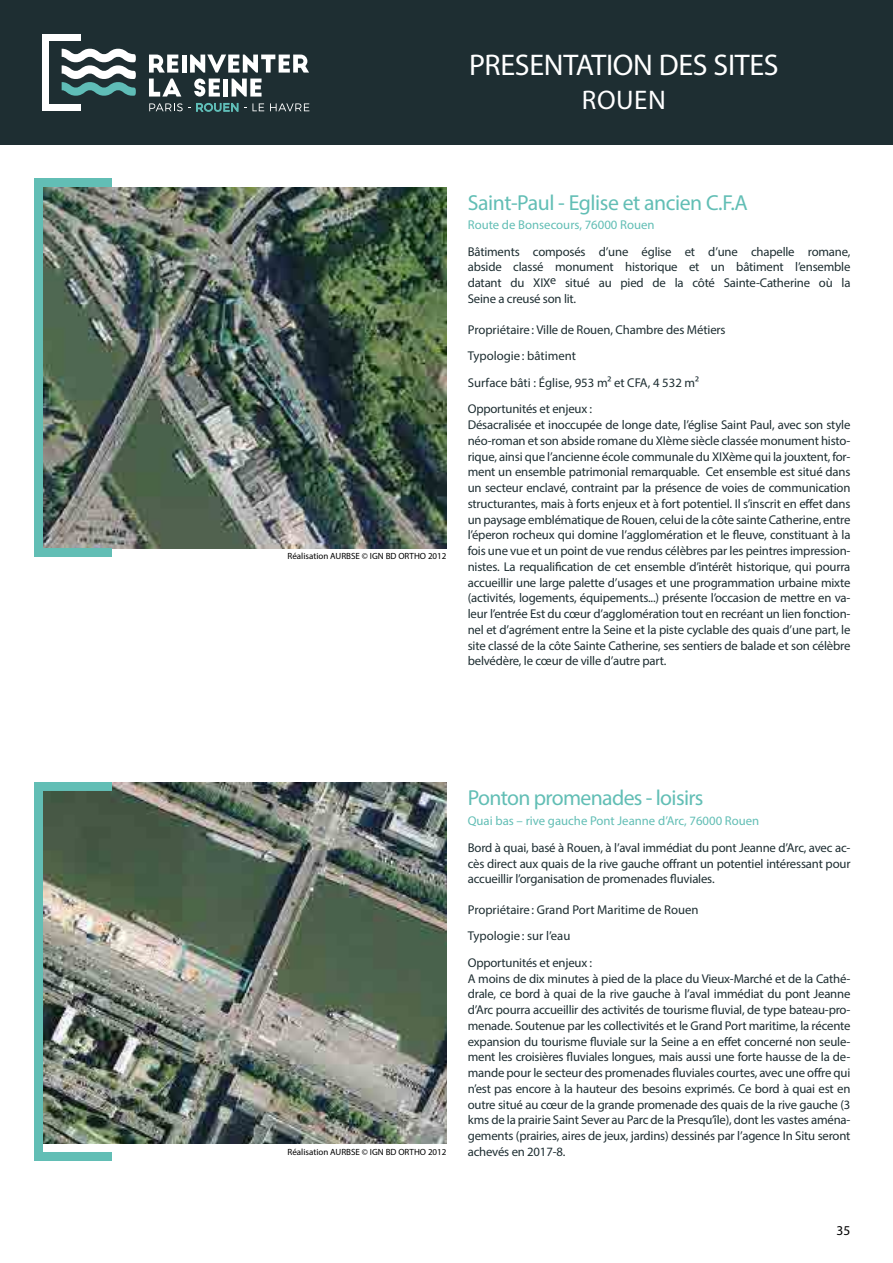
<style>
.page{position:relative;width:893px;height:1263px;background:#fff}
.page>*{position:absolute;margin:0;border:0;box-sizing:border-box;transform-origin:0 0}
.t1{font:30px "Myriad Pro";letter-spacing:-.01em;color:#fff}
.t2{font:27px "Myriad Pro";letter-spacing:.02em;color:#fff}
.t3{font:21.75px "Myriad Pro";letter-spacing:-.03em;color:#62beb5}
.t4{font:13.5px "Myriad Pro";color:#000}
.t5{font:12.75px/15.8px "Myriad Pro";letter-spacing:-.015em;color:#1e2e32;text-align:justify}
.t6{font:12.75px "Myriad Pro";color:#62beb5}
.t7{font:9px "Myriad Pro";color:#000}
</style>
<div class="page">
<div style="left:0;top:0;width:893px;height:145px;background:#1e2e32"></div>
<svg style="left:62px;top:49px;width:74px;height:47px"></svg>
<svg style="left:149px;top:55px;width:29px;height:18px"></svg>
<svg style="left:190px;top:55px;width:119px;height:18px"></svg>
<hr style="left:182px;top:55px;width:4px;height:18px;background:#fff">
<div style="left:43px;top:34px;width:38px;height:7px;background:#fff"></div>
<div style="left:43px;top:104px;width:38px;height:7px;background:#fff"></div>
<div style="left:43px;top:36px;width:6px;height:71px;background:#fff"></div>
<svg style="left:149px;top:79px;width:115px;height:33px"></svg>
<svg style="left:270px;top:103px;width:39px;height:8px"></svg>
<img style="left:43px;top:187px;width:403px;height:362px">
<img style="left:43px;top:782px;width:403px;height:362px">
<div style="left:34px;top:179px;width:78px;height:8px;background:#62beb5"></div>
<div style="left:34px;top:549px;width:78px;height:8px;background:#62beb5"></div>
<div style="left:34px;top:185px;width:9px;height:372px;background:#62beb5"></div>
<div style="left:34px;top:782px;width:78px;height:9px;background:#62beb5"></div>
<div style="left:34px;top:1152px;width:78px;height:9px;background:#62beb5"></div>
<div style="left:34px;top:788px;width:9px;height:373px;background:#62beb5"></div>
<h1 class="t1" style="left:469px;top:46px;width:311px">PRESENTATION DES SITES</h1>
<h2 class="t2" style="left:582px;top:84px;width:85px">ROUEN</h2>
<p class="t7" style="left:288px;top:551px;width:160px">Réalisation AURBSE © IGN BD ORTHO 2012</p>
<h3 class="t3" style="left:468px;top:189px;width:281px">Saint-Paul - Eglise et ancien C.F.A</h3>
<p class="t6" style="left:468px;top:217px;width:188px">Route de Bonsecours, 76000 Rouen</p>
<p class="t5" style="left:468px;top:243px;width:384px">Bâtiments composés d’une église et d’une chapelle romane, abside classé monument historique et un bâtiment l’ensemble datant du XIX<sup>e</sup> situé au pied de la côté Sainte-Catherine où la Seine a creusé son lit.</p>
<p class="t5" style="left:468px;top:316px;width:259px;line-height:26.5px;text-align:left">Propriétaire: Ville de Rouen, Chambre des Métiers Typologie: bâtiment<br>Surface bâti : Église, 953 m² et CFA, 4 532 m²<br>Opportunités et enjeux :</p>
<p class="t5" style="left:468px;top:417px;width:384px">Désacralisée et inoccupée de longe date, l’église Saint Paul, avec son style néo-roman et son abside romane du XIème siècle classée monument histo&shy;rique, ainsi que l’ancienne école communale du XIXème qui la jouxtent, for&shy;ment un ensemble patrimonial remarquable. Cet ensemble est situé dans un secteur enclavé, contraint par la présence de voies de communication structurantes, mais à forts enjeux et à fort potentiel. Il s’inscrit en effet dans un paysage emblématique de Rouen, celui de la côte sainte Catherine, entre l’éperon rocheux qui domine l’agglomération et le fleuve, constituant à la fois une vue et un point de vue rendus célèbres par les peintres impression&shy;nistes. La requalification de cet ensemble d’intérêt historique, qui pourra accueillir une large palette d’usages et une programmation urbaine mixte (activités, logements, équipements...) présente l’occasion de mettre en va&shy;leur l’entrée Est du cœur d’agglomération tout en recréant un lien fonction&shy;nel et d’agrément entre la Seine et la piste cyclable des quais d’une part, le site classé de la côte Sainte Catherine, ses sentiers de balade et son célèbre belvédère, le cœur de ville d’autre part.</p>
<h3 class="t3" style="left:468px;top:784px;width:237px">Ponton promenades - loisirs</h3>
<p class="t6" style="left:468px;top:813px;width:293px">Quai bas – rive gauche Pont Jeanne d’Arc, 76000 Rouen</p>
<p class="t5" style="left:468px;top:839px;width:384px">Bord à quai, basé à Rouen, à l’aval immédiat du pont Jeanne d’Arc, avec ac&shy;cès direct aux quais de la rive gauche offrant un potentiel intéressant pour accueillir l’organisation de promenades fluviales.</p>
<p class="t5" style="left:468px;top:896px;width:232px;line-height:26.4px;text-align:left">Propriétaire: Grand Port Maritime de Rouen<br>Typologie: sur l’eau<br>Opportunités et enjeux :</p>
<p class="t5" style="left:468px;top:970px;width:384px">A moins de dix minutes à pied de la place du Vieux-Marché et de la Cathé&shy;drale, ce bord à quai de la rive gauche à l’aval immédiat du pont Jeanne d’Arc pourra accueillir des activités de tourisme fluvial, de type bateau-pro&shy;menade. Soutenue par les collectivités et le Grand Port maritime, la récente expansion du tourisme fluviale sur la Seine a en effet concerné non seule&shy;ment les croisières fluviales longues, mais aussi une forte hausse de la de&shy;mande pour le secteur des promenades fluviales courtes, avec une offre qui n’est pas encore à la hauteur des besoins exprimés. Ce bord à quai est en outre situé au cœur de la grande promenade des quais de la rive gauche (3 kms de la prairie Saint Sever au Parc de la Presqu’île), dont les vastes aména&shy;gements (prairies, aires de jeux, jardins) dessinés par l’agence In Situ seront</p>
<p class="t7" style="left:288px;top:1146px;width:160px">Réalisation AURBSE © IGN BD ORTHO 2012</p>
<p class="t5" style="left:468px;top:1143px;width:99px">achevés en 2017-8.</p>
<p class="t4" style="left:837px;top:1222px;width:15px">35</p>
</div>
